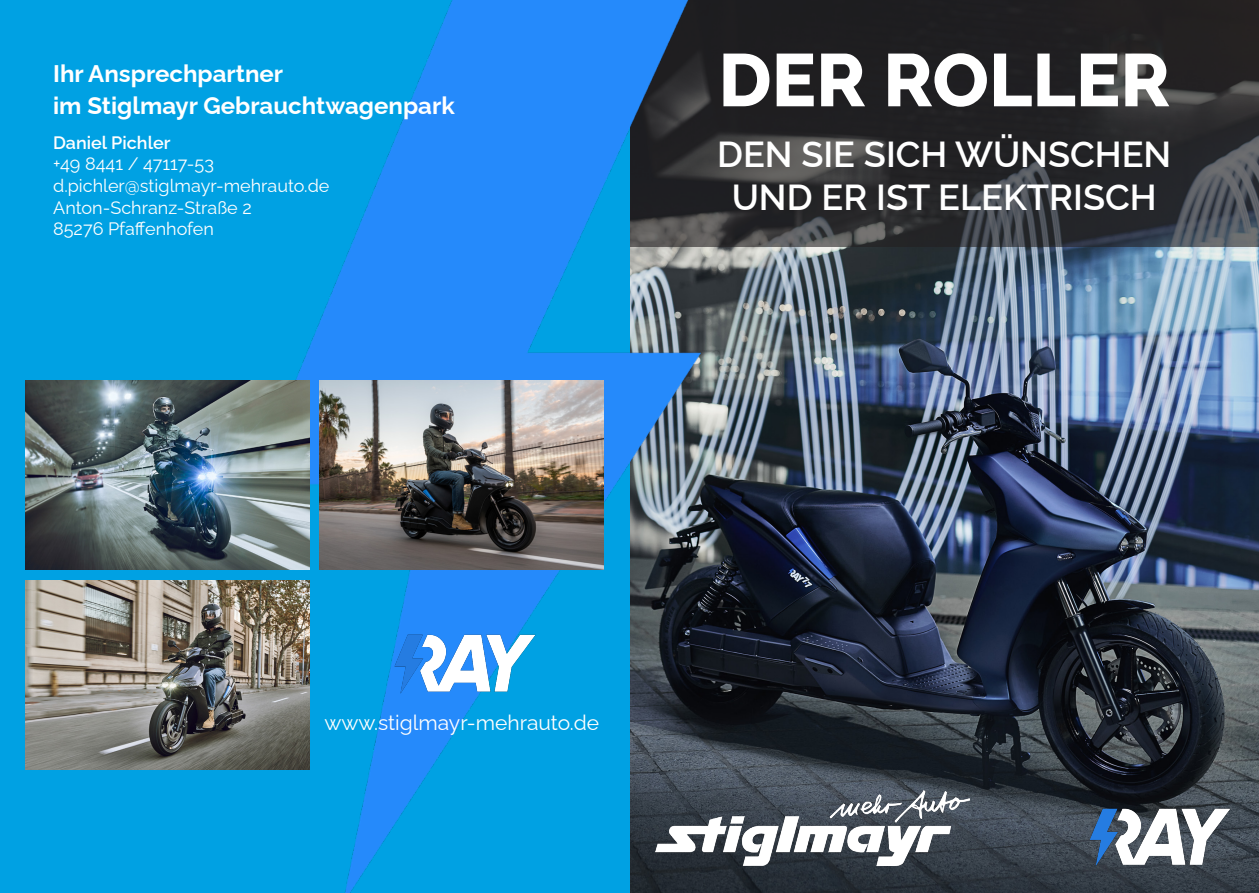
<style>
.page{position:relative;width:1259px;height:893px;background:#fff}
.page>*{position:absolute;margin:0;border:0;box-sizing:border-box;transform-origin:0 0}
.t1{font:800 74.25px "Raleway";color:#fff}
.t2{font:600 36.15px/43.3px "Raleway";color:#fff;text-align:center}
.t3{font:700 24px "Raleway";color:#fff}
.t4{font:21px "Raleway";color:#fff}
.t5{font:18px "Raleway";color:#fff}
.t6{font:600 18px "Raleway";color:#fff}
</style>
<div class="page">
<img style="left:700px;top:247px;width:559px;height:646px">
<svg style="left:700px;top:0;width:559px;height:247px;background:#2b2c2e"></svg>
<div style="left:0;top:0;width:629px;height:893px;background:#00a1e3"></div>
<img style="left:253px;top:0;width:447px;height:893px">
<img style="left:1080px;top:794px;width:153px;height:84px">
<img style="left:655px;top:791px;width:314px;height:74px">
<img style="left:26px;top:381px;width:284px;height:189px">
<img style="left:320px;top:381px;width:284px;height:189px">
<img style="left:26px;top:580px;width:284px;height:190px">
<img style="left:385px;top:620px;width:153px;height:85px">
<p class="t3" style="left:53px;top:54px;width:232px">Ihr Ansprechpartner</p>
<p class="t3" style="left:53px;top:87px;width:403px">im Stiglmayr Gebrauchtwagenpark</p>
<p class="t6" style="left:53px;top:128px;width:119px">Daniel Pichler</p>
<p class="t5" style="left:53px;top:150px;width:162px">+49 8441 / 47117-53</p>
<p class="t5" style="left:53px;top:171px;width:278px">d.pichler@stiglmayr-mehrauto.de</p>
<p class="t5" style="left:53px;top:193px;width:200px">Anton-Schranz-Straße 2</p>
<p class="t5" style="left:53px;top:215px;width:162px">85276 Pfaffenhofen</p>
<p class="t1" style="left:718px;top:21px;width:453px">DER ROLLER</p>
<p class="t2" style="left:717px;top:128px;width:456px">DEN SIE SICH WÜNSCHEN<br>UND ER IST ELEKTRISCH</p>
<p class="t4" style="left:324px;top:705px;width:276px">www.stiglmayr-mehrauto.de</p>
</div>
